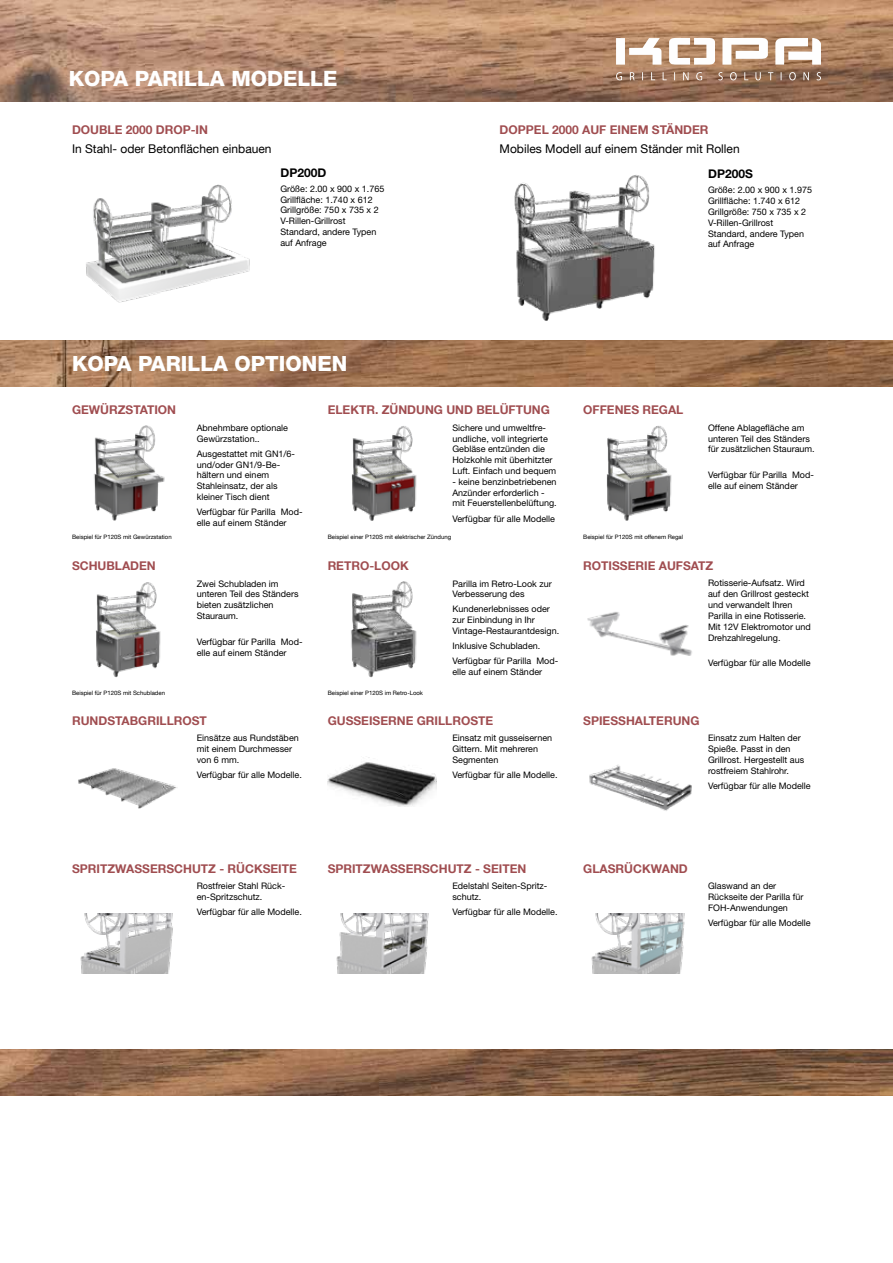
<style>
.page{position:relative;width:893px;height:1263px;background:#fff}
.page>*{position:absolute;margin:0;border:0;box-sizing:border-box;transform-origin:0 0}
.t1{font:800 21px "Helvetica Neue LT Std";color:#fff}
.t2{font:800 21px "Helvetica Neue LT Com";color:#fff}
.t3{font:700 12px "Helvetica Neue LT Com";color:#a04d50}
.t4{font:12px "Helvetica Neue LT Com";color:#000}
.t5{font:700 12px "Helvetica Neue LT Std";color:#000}
.t6{font:9px/10.8px "Helvetica Neue LT Std";color:#000}
.t7{font:6px "Helvetica Neue LT Com";color:#000}
</style>
<div class="page">
<img style="left:86px;top:184px;width:164px;height:119px">
<img style="left:514px;top:175px;width:141px;height:146px">
<img style="left:1px;top:1049px;width:892px;height:47px">
<svg style="left:0;top:0;width:893px;height:102px;background:#b38a6f"></svg>
<img style="left:0;top:340px;width:893px;height:47px">
<img style="left:94px;top:425px;width:71px;height:96px">
<img style="left:351px;top:426px;width:66px;height:95px">
<img style="left:606px;top:426px;width:66px;height:95px">
<img style="left:96px;top:582px;width:65px;height:96px">
<img style="left:78px;top:768px;width:99px;height:41px">
<img style="left:80px;top:913px;width:93px;height:61px">
<img style="left:336px;top:913px;width:93px;height:61px">
<img style="left:591px;top:913px;width:94px;height:61px">
<img style="left:351px;top:581px;width:66px;height:97px">
<img style="left:328px;top:757px;width:108px;height:49px">
<img style="left:587px;top:612px;width:105px;height:44px">
<img style="left:589px;top:765px;width:103px;height:46px">
<svg style="left:571px;top:0;width:295px;height:102px;background:#b58e72"></svg>
<h1 class="t2" style="left:69px;top:66px;width:270px">KOPA PARILLA MODELLE</h1>
<h2 class="t3" style="left:72px;top:123px;width:138px">DOUBLE 2000 DROP-IN</h2>
<h2 class="t4" style="left:72px;top:141px;width:201px">In Stahl- oder Betonflächen einbauen</h2>
<h2 class="t5" style="left:280px;top:165px;width:47px">DP200D</h2>
<p class="t6" style="left:280px;top:183px;width:105px">Größe: 2.00 x 900 x 1.765<br>Grillfläche: 1.740 x 612<br>Grillgröße: 750 x 735 x 2<br>V-Rillen-Grillrost<br>Standard, andere Typen auf Anfrage</p>
<h1 class="t1" style="left:72px;top:351px;width:277px">KOPA PARILLA OPTIONEN</h1>
<h2 class="t3" style="left:500px;top:123px;width:210px">DOPPEL 2000 AUF EINEM STÄNDER</h2>
<h2 class="t4" style="left:500px;top:141px;width:242px">Mobiles Modell auf einem Ständer mit Rollen</h2>
<h2 class="t5" style="left:708px;top:167px;width:46px">DP200S</h2>
<p class="t6" style="left:708px;top:185px;width:105px">Größe: 2.00 x 900 x 1.975<br>Grillfläche: 1.740 x 612<br>Grillgröße: 750 x 735 x 2<br>V-Rillen-Grillrost<br>Standard, andere Typen auf Anfrage</p>
<h2 class="t3" style="left:72px;top:402px;width:106px">GEWÜRZSTATION</h2>
<h2 class="t3" style="left:328px;top:402px;width:224px">ELEKTR. ZÜNDUNG UND BELÜFTUNG</h2>
<h2 class="t3" style="left:583px;top:402px;width:102px">OFFENES REGAL</h2>
<p class="t6" style="left:197px;top:422px;width:93px">Abnehmbare optionale<br>Gewürzstation..</p>
<p class="t6" style="left:197px;top:448px;width:100px">Ausgestattet mit GN1/6- und/oder GN1/9-Be&shy;hältern und einem<br>Stahleinsatz, der als kleiner Tisch dient</p>
<p class="t6" style="left:197px;top:506px;width:107px">Verfügbar für Parilla Mod&shy;elle auf einem Ständer</p>
<p class="t6" style="left:452px;top:422px;width:105px">Sichere und umweltfre&shy;undliche, voll integrierte<br>Gebläse entzünden die<br>Holzkohle mit überhitzter<br>Luft. Einfach und bequem</p>
<p class="t6" style="left:452px;top:476px;width:106px">- keine benzinbetriebenen<br>Anzünder erforderlich - mit Feuerstellenbelüftung.</p>
<p class="t6" style="left:452px;top:513px;width:104px">Verfügbar für alle Modelle</p>
<p class="t6" style="left:708px;top:422px;width:108px">Offene Ablagefläche am unteren Teil des Ständers für zusätzlichen Stauraum.</p>
<p class="t6" style="left:708px;top:470px;width:107px">Verfügbar für Parilla Mod&shy;elle auf einem Ständer</p>
<p class="t7" style="left:72px;top:533px;width:101px">Beispiel für P120S mit Gewürzstation</p>
<p class="t7" style="left:328px;top:533px;width:125px">Beispiel einer P120S mit elektrischer Zündung</p>
<p class="t7" style="left:583px;top:533px;width:101px">Beispiel für P120S mit offenem Regal</p>
<h2 class="t3" style="left:72px;top:558px;width:85px">SCHUBLADEN</h2>
<h2 class="t3" style="left:328px;top:558px;width:83px">RETRO-LOOK</h2>
<h2 class="t3" style="left:583px;top:558px;width:131px">ROTISSERIE AUFSATZ</h2>
<p class="t6" style="left:197px;top:578px;width:103px">Zwei Schubladen im unteren Teil des Ständers bieten zusätzlichen<br>Stauraum.</p>
<p class="t6" style="left:197px;top:636px;width:107px">Verfügbar für Parilla Mod&shy;elle auf einem Ständer</p>
<p class="t6" style="left:452px;top:578px;width:101px">Parilla im Retro-Look zur<br>Verbesserung des</p>
<p class="t6" style="left:452px;top:604px;width:108px">Kundenerlebnisses oder zur Einbindung in Ihr<br>Vintage-Restaurantdesign.</p>
<p class="t6" style="left:452px;top:638px;width:107px;line-height:15px">Inklusive Schubladen.<br>Verfügbar für Parilla Mod-</p>
<p class="t6" style="left:452px;top:666px;width:91px">elle auf einem Ständer</p>
<p class="t6" style="left:708px;top:578px;width:104px">Rotisserie-Aufsatz. Wird auf den Grillrost gesteckt und verwandelt Ihren<br>Parilla in eine Rotisserie.<br>Mit 12V Elektromotor und<br>Drehzahlregelung.</p>
<p class="t6" style="left:708px;top:658px;width:104px">Verfügbar für alle Modelle</p>
<p class="t7" style="left:72px;top:689px;width:95px">Beispiel für P120S mit Schubladen</p>
<p class="t7" style="left:328px;top:689px;width:97px">Beispiel einer P120S im Retro-Look</p>
<h2 class="t3" style="left:72px;top:713px;width:136px">RUNDSTABGRILLROST</h2>
<h2 class="t3" style="left:328px;top:713px;width:167px">GUSSEISERNE GRILLROSTE</h2>
<h2 class="t3" style="left:583px;top:713px;width:118px">SPIESSHALTERUNG</h2>
<p class="t6" style="left:197px;top:732px;width:104px">Einsätze aus Rundstäben mit einem Durchmesser von 6 mm.</p>
<p class="t6" style="left:197px;top:769px;width:107px">Verfügbar für alle Modelle.</p>
<p class="t6" style="left:452px;top:732px;width:101px">Einsatz mit gusseisernen<br>Gittern. Mit mehreren<br>Segmenten</p>
<p class="t6" style="left:452px;top:769px;width:107px">Verfügbar für alle Modelle.</p>
<p class="t6" style="left:708px;top:732px;width:98px">Einsatz zum Halten der<br>Spieße. Passt in den<br>Grillrost. Hergestellt aus rostfreiem Stahlrohr.</p>
<p class="t6" style="left:708px;top:780px;width:104px">Verfügbar für alle Modelle</p>
<h2 class="t3" style="left:72px;top:861px;width:226px">SPRITZWASSERSCHUTZ - RÜCKSEITE</h2>
<p class="t6" style="left:197px;top:881px;width:90px">Rostfreier Stahl Rück&shy;en-Spritzschutz.</p>
<p class="t6" style="left:197px;top:906px;width:107px">Verfügbar für alle Modelle.</p>
<h2 class="t3" style="left:328px;top:861px;width:200px">SPRITZWASSERSCHUTZ - SEITEN</h2>
<p class="t6" style="left:452px;top:881px;width:96px">Edelstahl Seiten-Spritz&shy;schutz.</p>
<p class="t6" style="left:452px;top:906px;width:107px">Verfügbar für alle Modelle.</p>
<h2 class="t3" style="left:583px;top:861px;width:106px">GLASRÜCKWAND</h2>
<p class="t6" style="left:708px;top:881px;width:97px">Glaswand an der<br>Rückseite der Parilla für<br>FOH-Anwendungen</p>
<p class="t6" style="left:708px;top:917px;width:104px">Verfügbar für alle Modelle</p>
</div>
